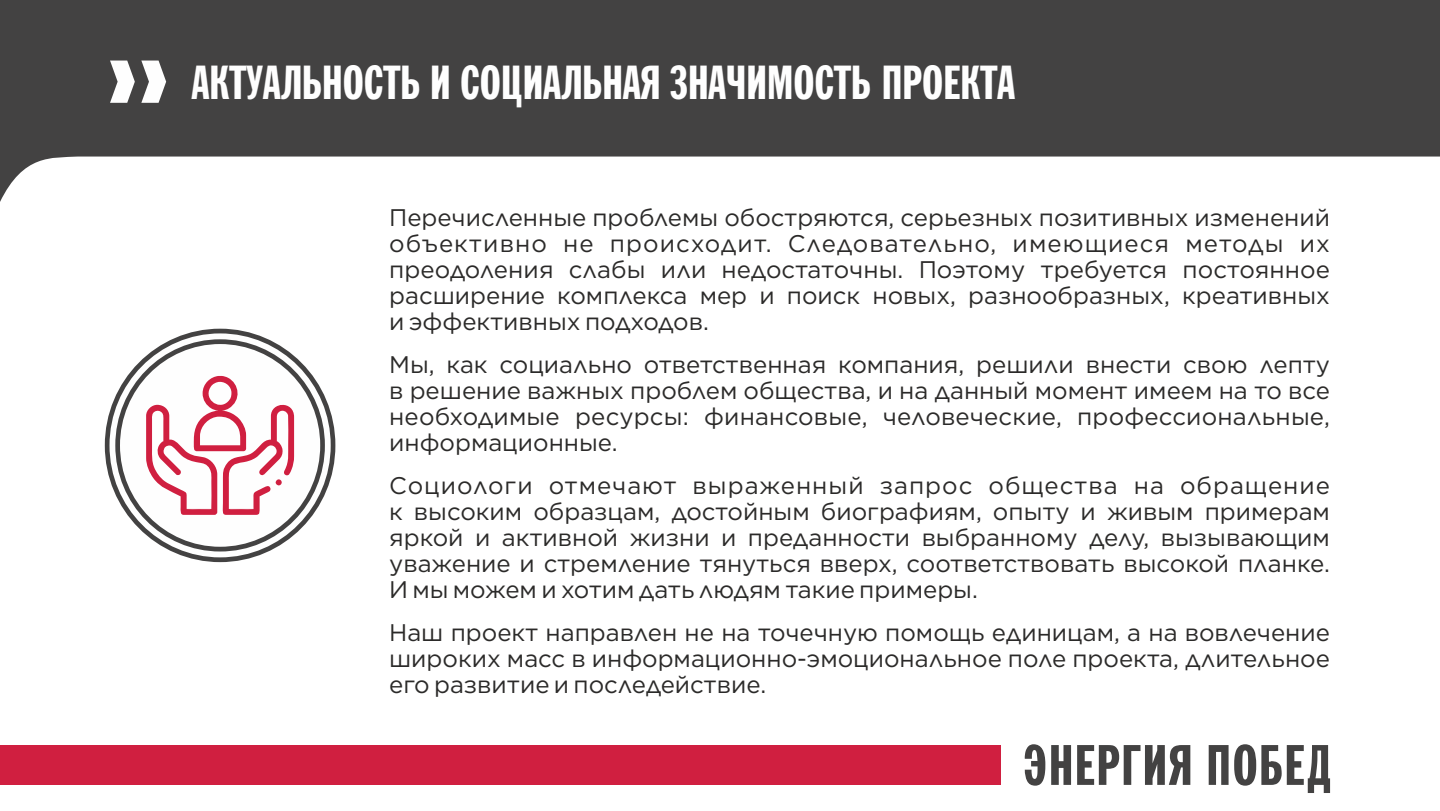
<style>
.page{position:relative;width:1440px;height:811px;background:#fff}
.page>*{position:absolute;margin:0;border:0;box-sizing:border-box;transform-origin:0 0}
.t1{font:59.7px "Franklin Extra Cond.Gothic CYR";letter-spacing:.025em;color:#434242}
.t2{font:50px "Franklin Extra Cond.Gothic CYR";color:#fefefe}
.t3{font:24px/25.9px "Gotham";color:#2b2a29;text-align:justify}
</style>
<div class="page">
<svg style="left:0;top:0;width:1440px;height:202px;fill:#434242"></svg>
<svg style="left:110px;top:60px;width:25px;height:43px"></svg>
<svg style="left:141px;top:60px;width:25px;height:43px"></svg>
<div style="left:0;top:744px;width:1001px;height:40px;background:#d01f40"></div>
<svg style="left:105px;top:328px;width:230px;height:233px"></svg>
<svg style="left:115px;top:339px;width:210px;height:212px"></svg>
<svg style="left:146px;top:375px;width:148px;height:139px"></svg>
<h2 class="t2" style="left:192px;top:65px;width:824px">АКТУАЛЬНОСТЬ И СОЦИАЛЬНАЯ ЗНАЧИМОСТЬ ПРОЕКТА</h2>
<p class="t3" style="left:389px;top:206px;width:942px">Перечисленные проблемы обостряются, серьезных позитивных изменений объективно не происходит. Следовательно, имеющиеся методы их преодоления слабы или недостаточны. Поэтому требуется постоянное расширение комплекса мер и поиск новых, разнообразных, креативных и эффективных подходов.</p>
<p class="t3" style="left:389px;top:353px;width:942px">Мы, как социально ответственная компания, решили внести свою лепту в решение важных проблем общества, и на данный момент имеем на то все необходимые ресурсы: финансовые, человеческие, профессиональные, информационные.</p>
<p class="t3" style="left:389px;top:474px;width:942px">Социологи отмечают выраженный запрос общества на обращение к высоким образцам, достойным биографиям, опыту и живым примерам яркой и активной жизни и преданности выбранному делу, вызывающим уважение и стремление тянуться вверх, соответствовать высокой планке.<br>И мы можем и хотим дать людям такие примеры.</p>
<p class="t3" style="left:389px;top:620px;width:942px">Наш проект направлен не на точечную помощь единицам, а на вовлечение широких масс в информационно-эмоциональное поле проекта, длительное его развитие и последействие.</p>
<h1 class="t1" style="left:1023px;top:743px;width:310px">ЭНЕРГИЯ ПОБЕД</h1>
</div>
